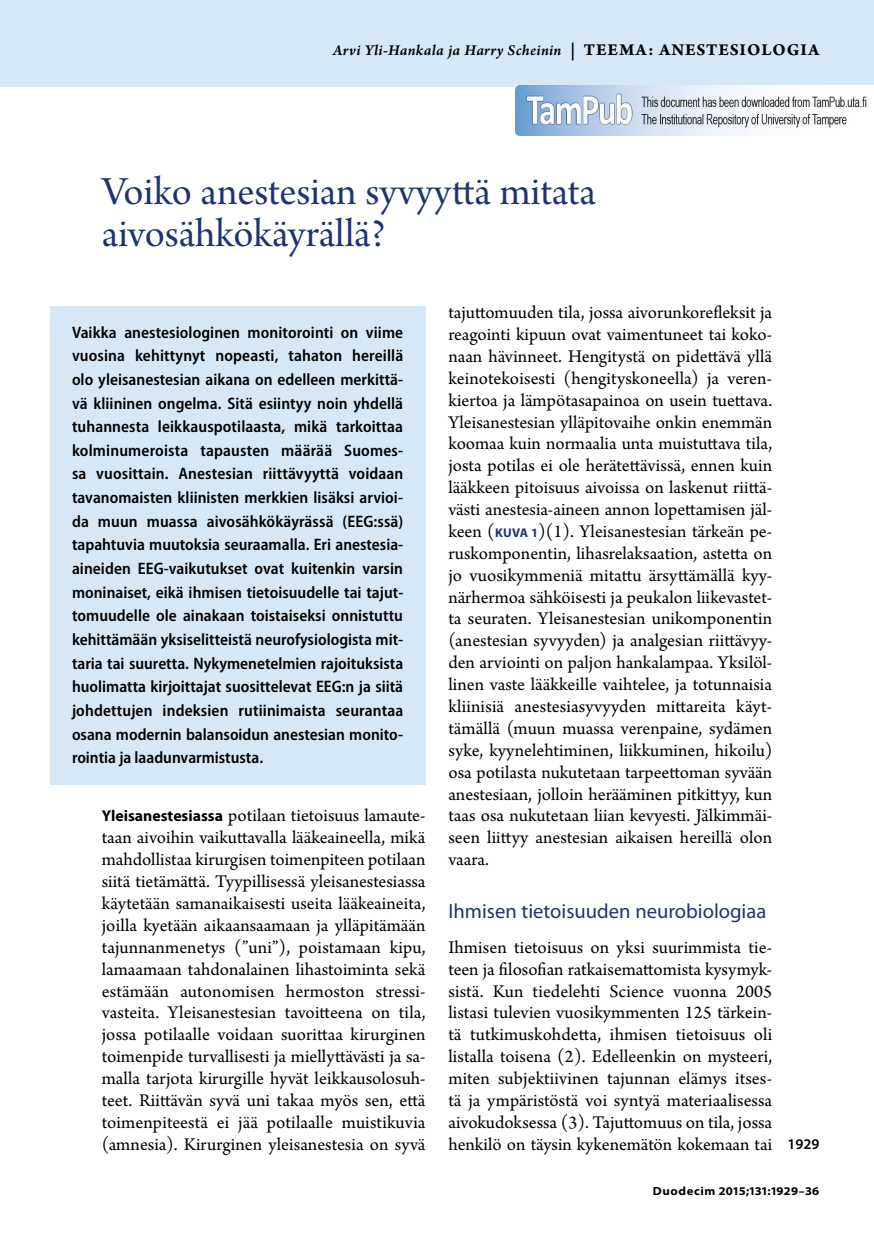
<style>
.page{position:relative;width:874px;height:1241px;background:#fff}
.page>*{position:absolute;margin:0;border:0;box-sizing:border-box;transform-origin:0 0}
.t1{font:42px/42px "Arno Pro Subhead";color:#203371}
.t2{font:20.65px "Myriad Pro";color:#203371}
.t3{font:18.9px/21.9px "Arno Pro";color:#000;text-align:justify}
.t4{font:600 semi-condensed 16.62px/23.6px "Myriad Pro";color:#000;text-align:justify}
.t5{font:15.75px "Arno Pro Smbd Italic Sm Text";letter-spacing:.02em;color:#000}
.t6{font:600 14.88px "Myriad Pro";color:#000}
.t7{font:700 semi-expanded 11.9px "Myriad Pro";letter-spacing:.05em;color:#000}
.s1{font-family:"Arno Pro Bold Sm Text";font-size:17.5px}
.s2{font-family:"Myriad Pro";font-weight:700;font-size:15.75px}
.s3{font-family:"Myriad Pro";font-weight:700;font-size:12.6px;color:#203371}
</style>
<div class="page">
<div style="left:50px;top:306px;width:375px;height:478px;background:#d6e8f6"></div>
<div style="left:0;top:0;width:873px;height:87px;background:#d6e8f6"></div>
<img style="left:515px;top:86px;width:358px;height:49px">
<p class="t5" style="left:332px;top:40px;width:488px">Arvi Yli-Hankala ja Harry Scheinin <span class="s1">| TEEMA: ANESTESIOLOGIA</span></p>
<h1 class="t1" style="left:102px;top:172px;width:495px">Voiko anestesian syvyyttä mitata aivosähkökäyrällä?</h1>
<p class="t4" style="left:72px;top:320px;width:333px">Vaikka anestesiologinen monitorointi on viime vuosina kehittynyt nopeasti, tahaton hereillä olo yleisanestesian aikana on edelleen merkittä&shy;vä kliininen ongelma. Sitä esiintyy noin yhdellä tuhannesta leikkauspotilaasta, mikä tarkoittaa kolminumeroista tapausten määrää Suomes&shy;sa vuosittain. Anestesian riittävyyttä voidaan tavanomaisten kliinisten merkkien lisäksi arvioi&shy;da muun muassa aivosähkökäyrässä (EEG:ssä) tapahtuvia muutoksia seuraamalla. Eri anestesia&shy;aineiden EEG-vaikutukset ovat kuitenkin varsin moninaiset, eikä ihmisen tietoisuudelle tai tajut&shy;tomuudelle ole ainakaan toistaiseksi onnistuttu kehittämään yksiselitteistä neurofysiologista mit&shy;taria tai suuretta. Nykymenetelmien rajoituksista huolimatta kirjoittajat suosittelevat EEG:n ja siitä johdettujen indeksien rutiinimaista seurantaa osana modernin balansoidun anestesian monito&shy;rointia ja laadunvarmistusta.</p>
<p class="t3" style="left:102px;top:805px;width:325px"><span class="s2">Yleisanestesiassa</span> potilaan tietoisuus lamaute&shy;taan aivoihin vaikuttavalla lääkeaineella, mikä mahdollistaa kirurgisen toimenpiteen potilaan siitä tietämättä. Tyypillisessä yleisanestesiassa käytetään samanaikaisesti useita lääkeaineita, joilla kyetään aikaansaamaan ja ylläpitämään tajunnanmenetys (”uni”), poistamaan kipu, lamaamaan tahdonalainen lihastoiminta sekä estämään autonomisen hermoston stressi&shy;vasteita. Yleisanestesian tavoitteena on tila, jossa potilaalle voidaan suorittaa kirurginen toimenpide turvallisesti ja miellyttävästi ja sa&shy;malla tarjota kirurgille hyvät leikkausolosuh&shy;teet. Riittävän syvä uni takaa myös sen, että toimenpiteestä ei jää potilaalle muistikuvia (amnesia). Kirurginen yleisanestesia on syvä</p>
<p class="t3" style="left:448px;top:302px;width:325px">tajuttomuuden tila, jossa aivorunkorefleksit ja reagointi kipuun ovat vaimentuneet tai koko&shy;naan hävinneet. Hengitystä on pidettävä yllä keinotekoisesti (hengityskoneella) ja veren&shy;kiertoa ja lämpötasapainoa on usein tuettava.<br>Yleisanestesian ylläpitovaihe onkin enemmän koomaa kuin normaalia unta muistuttava tila, josta potilas ei ole herätettävissä, ennen kuin lääkkeen pitoisuus aivoissa on laskenut riittä&shy;västi anestesia-aineen annon lopettamisen jäl&shy;keen (<span class="s3">KUVA 1</span>)(1). Yleisanestesian tärkeän pe&shy;ruskomponentin, lihasrelaksaation, astetta on jo vuosikymmeniä mitattu ärsyttämällä kyy&shy;närhermoa sähköisesti ja peukalon liikevastet&shy;ta seuraten. Yleisanestesian unikomponentin (anestesian syvyyden) ja analgesian riittävyy&shy;den arviointi on paljon hankalampaa. Yksilöl&shy;linen vaste lääkkeille vaihtelee, ja totunnaisia kliinisiä anestesiasyvyyden mittareita käyt&shy;tämällä (muun muassa verenpaine, sydämen syke, kyynelehtiminen, liikkuminen, hikoilu) osa potilasta nukutetaan tarpeettoman syvään anestesiaan, jolloin herääminen pitkittyy, kun taas osa nukutetaan liian kevyesti. Jälkimmäi&shy;seen liittyy anestesian aikaisen hereillä olon vaara.</p>
<p class="t2" style="left:448px;top:897px;width:319px">Ihmisen tietoisuuden neurobiologiaa</p>
<p class="t3" style="left:448px;top:937px;width:325px">Ihmisen tietoisuus on yksi suurimmista tie&shy;teen ja filosofian ratkaisemattomista kysymyk&shy;sistä. Kun tiedelehti Science vuonna 2005 listasi tulevien vuosikymmenten 125 tärkein&shy;tä tutkimuskohdetta, ihmisen tietoisuus oli listalla toisena (2). Edelleenkin on mysteeri, miten subjektiivinen tajunnan elämys itses&shy;tä ja ympäristöstä voi syntyä materiaalisessa aivokudoksessa (3). Tajuttomuus on tila, jossa henkilö on täysin kykenemätön kokemaan tai</p>
<p class="t6" style="left:787px;top:1134px;width:33px">1929</p>
<p class="t7" style="left:652px;top:1182px;width:168px">Duodecim 2015;131:1929–36</p>
</div>
